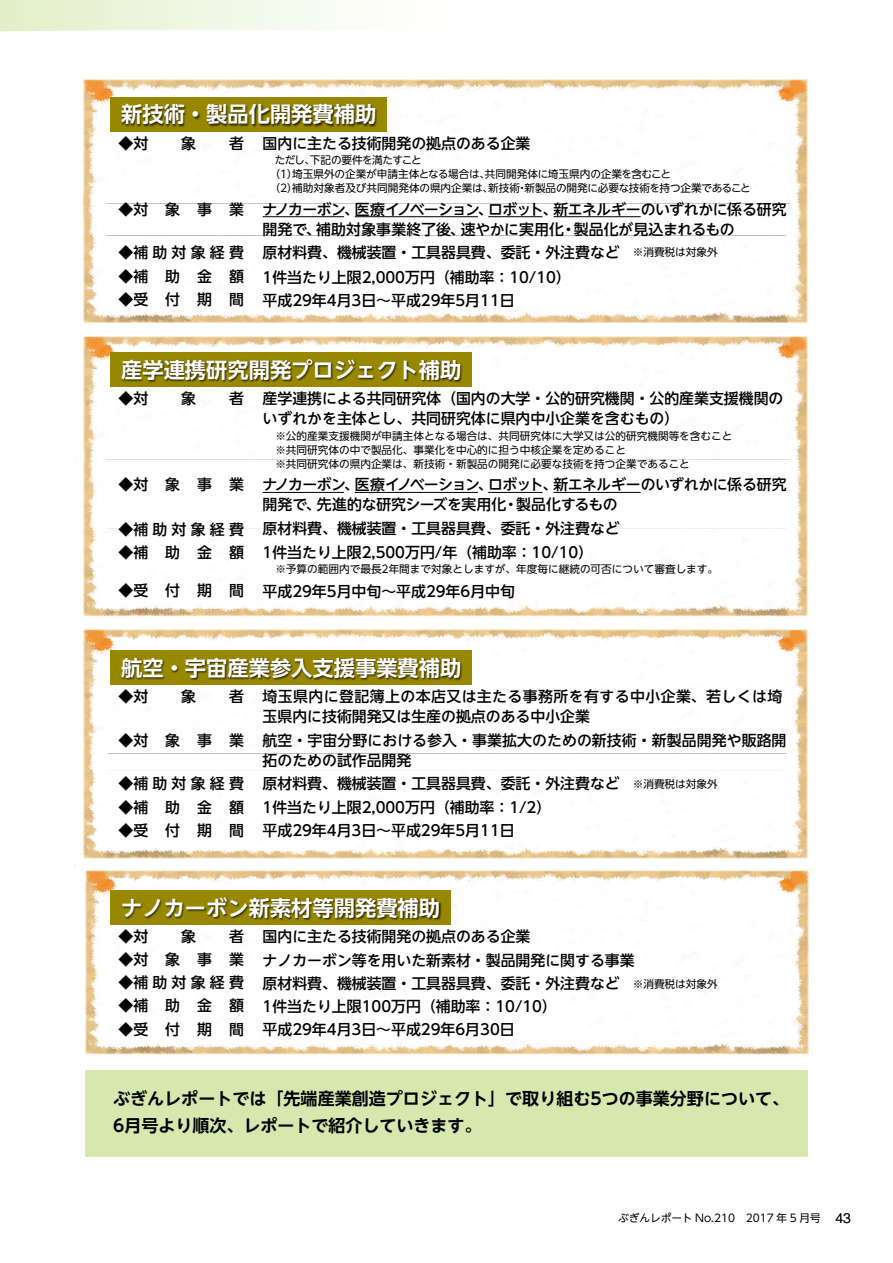
<style>
.page{position:relative;width:893px;height:1263px;background:#fff}
.page>*{position:absolute;margin:0;border:0;box-sizing:border-box;transform-origin:0 0}
.t1{font:700 21.3px "UD Shin Go NT Pro De";color:#fff}
.t2{font:700 16.95px/26.5px "UD Shin Go NT Pro De";color:#000}
.t3{font:500 14.85px/23px "UD Shin Go NT Pro";color:#000}
.t4{font:500 14.85px/20.2px "UD Shin Go NT Pro";letter-spacing:-.02em;color:#000}
.t5{font:500 14.85px/20.2px "UD Shin Go NT Pro";letter-spacing:-.03em;color:#000}
.t6{font:500 14.85px/20.2px "UD Shin Go NT Pro";letter-spacing:.03em;color:#000}
.t7{font:10.65px/13.8px "UD Shin Go NT Pro";color:#000}
.s1{font-weight:400;font-size:10.65px}
.s2{font-family:"Helvetica LT Std";font-weight:300;font-size:13.8px}
</style>
<div class="page">
<svg style="left:0;top:0;width:338px;height:32px"></svg>
<div style="left:85px;top:1070px;width:723px;height:87px;background:#d7e8af"></div>
<img style="left:82px;top:79px;width:726px;height:243px">
<div style="left:111px;top:97px;width:276px;height:34px;background:#988800"></div>
<div style="left:120px;top:104px;width:258px;height:24px;background:#000;opacity:.75"></div>
<hr style="left:263px;top:216px;width:81px;height:1px;background:#000">
<hr style="left:355px;top:216px;width:123px;height:1px;background:#000">
<hr style="left:488px;top:216px;width:54px;height:1px;background:#000">
<hr style="left:553px;top:216px;width:88px;height:1px;background:#000">
<img style="left:75px;top:629px;width:733px;height:237px">
<div style="left:111px;top:651px;width:361px;height:34px;background:#988800"></div>
<div style="left:120px;top:657px;width:343px;height:24px;background:#000;opacity:.75"></div>
<img style="left:77px;top:864px;width:732px;height:191px">
<div style="left:111px;top:891px;width:340px;height:34px;background:#988800"></div>
<div style="left:121px;top:896px;width:321px;height:25px;background:#000;opacity:.75"></div>
<img style="left:83px;top:336px;width:725px;height:281px">
<div style="left:111px;top:353px;width:361px;height:34px;background:#988800"></div>
<div style="left:120px;top:358px;width:343px;height:25px;background:#000;opacity:.75"></div>
<hr style="left:263px;top:492px;width:81px;height:1px;background:#000">
<hr style="left:355px;top:492px;width:123px;height:1px;background:#000">
<hr style="left:488px;top:492px;width:54px;height:1px;background:#000">
<hr style="left:553px;top:492px;width:88px;height:1px;background:#000">
<h1 class="t1" style="left:121px;top:97px;width:257px">新技術・製品化開発費補助</h1>
<p class="t3" style="left:263px;top:131px;width:269px">国内に主たる技術開発の拠点のある企業</p>
<p class="t3" style="left:118px;top:131px;width:31px">◆対</p>
<p class="t3" style="left:181px;top:131px;width:16px">象</p>
<p class="t3" style="left:229px;top:131px;width:16px">者</p>
<p class="t3" style="left:118px;top:197px;width:127px">◆対象事業</p>
<p class="t3" style="left:118px;top:241px;width:127px">◆補助対象経費</p>
<p class="t3" style="left:118px;top:264px;width:127px">◆補助金額</p>
<p class="t3" style="left:118px;top:287px;width:127px">◆受付期間</p>
<p class="t7" style="left:270px;top:153px;width:483px;text-indent:5px">ただし、下記の要件を満たすこと<br>（1）埼玉県外の企業が申請主体となる場合は、共同開発体に埼玉県内の企業を含むこと<br>（2）補助対象者及び共同開発体の県内企業は、新技術・新製品の開発に必要な技術を持つ企業であること</p>
<p class="t4" style="left:263px;top:198px;width:526px">ナノカーボン、医療イノベーション、ロボット、新エネルギーのいずれかに係る研究開発で、補助対象事業終了後、速やかに実用化・製品化が見込まれるもの</p>
<p class="t3" style="left:263px;top:241px;width:457px">原材料費、機械装置・工具器具費、委託・外注費など <span class="s1">※消費税は対象外</span></p>
<p class="t3" style="left:263px;top:265px;width:310px">1件当たり上限2,000万円（補助率：10/10）平成29年4月3日～平成29年5月11日</p>
<h1 class="t1" style="left:121px;top:352px;width:342px">産学連携研究開発プロジェクト補助</h1>
<p class="t3" style="left:263px;top:388px;width:522px;line-height:20.2px">産学連携による共同研究体（国内の大学・公的研究機関・公的産業支援機関のいずれかを主体とし、共同研究体に県内中小企業を含むもの）</p>
<p class="t3" style="left:118px;top:386px;width:31px">◆対</p>
<p class="t3" style="left:181px;top:386px;width:16px">象</p>
<p class="t3" style="left:229px;top:386px;width:16px">者</p>
<p class="t3" style="left:118px;top:473px;width:127px">◆対象事業</p>
<p class="t3" style="left:118px;top:517px;width:127px">◆補助対象経費</p>
<p class="t3" style="left:118px;top:541px;width:127px">◆補助金額</p>
<p class="t3" style="left:118px;top:579px;width:127px">◆受付期間</p>
<p class="t7" style="left:275px;top:429px;width:459px">※公的産業支援機関が申請主体となる場合は、共同研究体に大学又は公的研究機関等を含むこと※共同研究体の中で製品化、事業化を中心的に担う中核企業を定めること<br>※共同研究体の県内企業は、新技術・新製品の開発に必要な技術を持つ企業であること</p>
<p class="t5" style="left:263px;top:474px;width:526px">ナノカーボン、医療イノベーション、ロボット、新エネルギーのいずれかに係る研究開発で、先進的な研究シーズを実用化・製品化するもの</p>
<p class="t3" style="left:263px;top:517px;width:359px">原材料費、機械装置・工具器具費、委託・外注費など</p>
<p class="t3" style="left:263px;top:541px;width:332px">1件当たり上限2,500万円/年（補助率：10/10）</p>
<p class="t3" style="left:263px;top:579px;width:254px">平成29年5月中旬～平成29年6月中旬</p>
<p class="t7" style="left:275px;top:562px;width:444px">※予算の範囲内で最長2年間まで対象としますが、年度毎に継続の可否について審査します。</p>
<h1 class="t1" style="left:121px;top:650px;width:342px">航空・宇宙産業参入支援事業費補助</h1>
<p class="t6" style="left:263px;top:686px;width:521px">埼玉県内に登記簿上の本店又は主たる事務所を有する中小企業、若しくは埼玉県内に技術開発又は生産の拠点のある中小企業</p>
<p class="t3" style="left:118px;top:685px;width:31px">◆対</p>
<p class="t3" style="left:181px;top:685px;width:16px">象</p>
<p class="t3" style="left:229px;top:685px;width:16px">者</p>
<p class="t3" style="left:118px;top:728px;width:127px">◆対象事業</p>
<p class="t3" style="left:118px;top:772px;width:127px">◆補助対象経費</p>
<p class="t3" style="left:118px;top:795px;width:127px">◆補助金額</p>
<p class="t3" style="left:118px;top:818px;width:127px">◆受付期間</p>
<p class="t3" style="left:263px;top:730px;width:525px;line-height:20.2px">航空・宇宙分野における参入・事業拡大のための新技術・新製品開発や販路開拓のための試作品開発</p>
<p class="t3" style="left:263px;top:772px;width:457px">原材料費、機械装置・工具器具費、委託・外注費など <span class="s1">※消費税は対象外</span></p>
<p class="t3" style="left:263px;top:795px;width:290px;line-height:23.4px">1件当たり上限2,000万円（補助率：1/2）平成29年4月3日～平成29年5月11日</p>
<h1 class="t1" style="left:121px;top:890px;width:320px">ナノカーボン新素材等開発費補助</h1>
<p class="t3" style="left:263px;top:925px;width:269px">国内に主たる技術開発の拠点のある企業</p>
<p class="t3" style="left:118px;top:925px;width:31px">◆対</p>
<p class="t3" style="left:181px;top:925px;width:16px">象</p>
<p class="t3" style="left:229px;top:925px;width:16px">者</p>
<p class="t3" style="left:118px;top:948px;width:127px">◆対象事業</p>
<p class="t3" style="left:118px;top:971px;width:127px">◆補助対象経費</p>
<p class="t3" style="left:118px;top:994px;width:127px">◆補助金額</p>
<p class="t3" style="left:118px;top:1017px;width:127px">◆受付期間</p>
<p class="t3" style="left:263px;top:948px;width:374px">ナノカーボン等を用いた新素材・製品開発に関する事業</p>
<p class="t3" style="left:263px;top:971px;width:457px">原材料費、機械装置・工具器具費、委託・外注費など <span class="s1">※消費税は対象外</span></p>
<p class="t3" style="left:263px;top:994px;width:296px">1件当たり上限100万円（補助率：10/10）平成29年4月3日～平成29年6月30日</p>
<p class="t2" style="left:113px;top:1085px;width:678px">ぶぎんレポートでは「先端産業創造プロジェクト」で取り組む5つの事業分野について、<br>6月号より順次、レポートで紹介していきます。</p>
<p class="t7" style="left:618px;top:1211px;width:234px">ぶぎんレポート No.210　2017 年 5 月号 <span class="s2">43</span></p>
</div>
